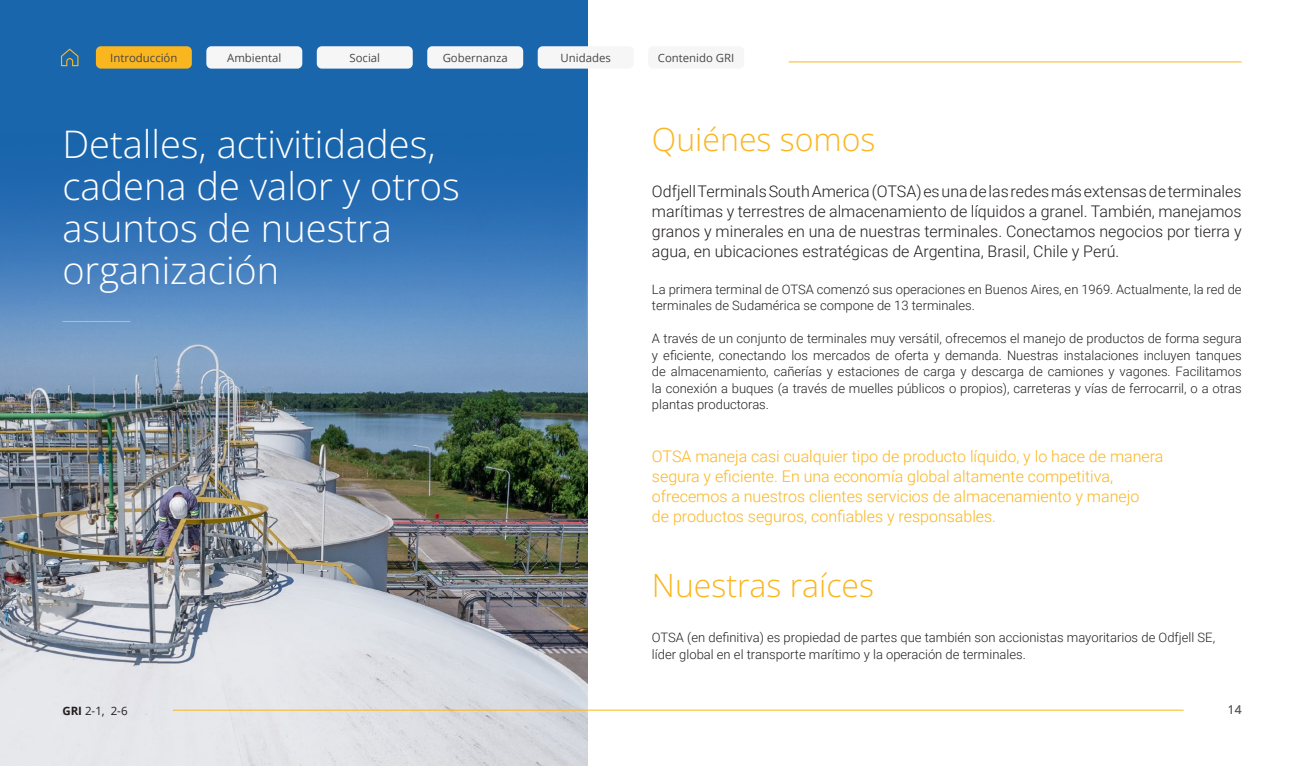
<style>
.page{position:relative;width:1304px;height:766px;background:#fff}
.page>*{position:absolute;margin:0;border:0;box-sizing:border-box;transform-origin:0 0}
.t1{font:300 38px/42px "Open Sans";color:#fff}
.t2{font:300 32px "Open Sans";color:#fab61f}
.t3{font:300 16px/20px "Roboto";color:#231f20;text-align:justify}
.t4{font:300 16px/20px "Roboto";color:#fab61f}
.t5{font:300 13px/16.5px "Roboto";color:#231f20}
.t6{font:12px "Open Sans";color:#494747}
.t7{font:11.5px "Open Sans";color:#231f20}
.t8{font:11.4px "Open Sans";color:#494747}
.s1{font-weight:700}
</style>
<div class="page">
<img style="left:0;top:379px;width:587px;height:386px">
<svg style="left:0;top:0;width:587px;height:379px;background:#3777b6"></svg>
<div style="left:96px;top:46px;width:96px;height:23px;background:#fab61f;border-radius:5px"></div>
<div style="left:206px;top:46px;width:96px;height:23px;background:#f6f6f6;border-radius:5px"></div>
<hr style="left:789px;top:61px;width:453px;height:1px;background:#fdb719">
<svg style="left:61px;top:49px;width:18px;height:17px"></svg>
<div style="left:648px;top:46px;width:96px;height:23px;background:#f6f6f6;border-radius:5px"></div>
<div style="left:427px;top:46px;width:96px;height:23px;background:#f6f6f6;border-radius:5px"></div>
<div style="left:538px;top:46px;width:96px;height:23px;background:#f6f6f6;border-radius:5px"></div>
<div style="left:317px;top:46px;width:96px;height:23px;background:#f6f6f6;border-radius:5px"></div>
<hr style="left:62px;top:321px;width:68px;height:1px;background:#fdb719">
<hr style="left:173px;top:709px;width:1011px;height:1px;background:#fdb719">
<p class="t8" style="left:110px;top:50px;width:69px">Introducción</p>
<p class="t8" style="left:227px;top:50px;width:56px">Ambiental</p>
<p class="t8" style="left:349px;top:50px;width:32px">Social</p>
<p class="t8" style="left:443px;top:50px;width:67px">Gobernanza</p>
<p class="t8" style="left:561px;top:50px;width:52px">Unidades</p>
<p class="t8" style="left:658px;top:50px;width:78px">Contenido GRI</p>
<p class="t1" style="left:62px;top:122px;width:399px">Detalles, activitidades, cadena de valor y otros asuntos de nuestra organización</p>
<p class="t2" style="left:652px;top:118px;width:225px">Quiénes somos</p>
<p class="t3" style="left:652px;top:181px;width:591px">Odfjell Terminals South America (OTSA) es una de las redes más extensas de terminales marítimas y terrestres de almacenamiento de líquidos a granel. También, manejamos granos y minerales en una de nuestras terminales. Conectamos negocios por tierra y agua, en ubicaciones estratégicas de Argentina, Brasil, Chile y Perú.</p>
<p class="t5" style="left:652px;top:280px;width:591px">La primera terminal de OTSA comenzó sus operaciones en Buenos Aires, en 1969. Actualmente, la red de terminales de Sudamérica se compone de 13 terminales.</p>
<p class="t5" style="left:652px;top:330px;width:591px;text-align:justify">A través de un conjunto de terminales muy versátil, ofrecemos el manejo de productos de forma segura y eficiente, conectando los mercados de oferta y demanda. Nuestras instalaciones incluyen tanques de almacenamiento, cañerías y estaciones de carga y descarga de camiones y vagones. Facilitamos la conexión a buques (a través de muelles públicos o propios), carreteras y vías de ferrocarril, o a otras plantas productoras.</p>
<p class="t4" style="left:652px;top:446px;width:513px">OTSA maneja casi cualquier tipo de producto líquido, y lo hace de manera segura y eficiente. En una economía global altamente competitiva, ofrecemos a nuestros clientes servicios de almacenamiento y manejo<br>de productos seguros, confiables y responsables.</p>
<p class="t2" style="left:652px;top:563px;width:224px">Nuestras raíces</p>
<p class="t5" style="left:652px;top:629px;width:565px">OTSA (en definitiva) es propiedad de partes que también son accionistas mayoritarios de Odfjell SE, líder global en el transporte marítimo y la operación de terminales.</p>
<p class="t7" style="left:62px;top:702px;width:67px"><span class="s1">GRI</span> 2-1, 2-6</p>
<p class="t6" style="left:1228px;top:700px;width:15px">14</p>
</div>
